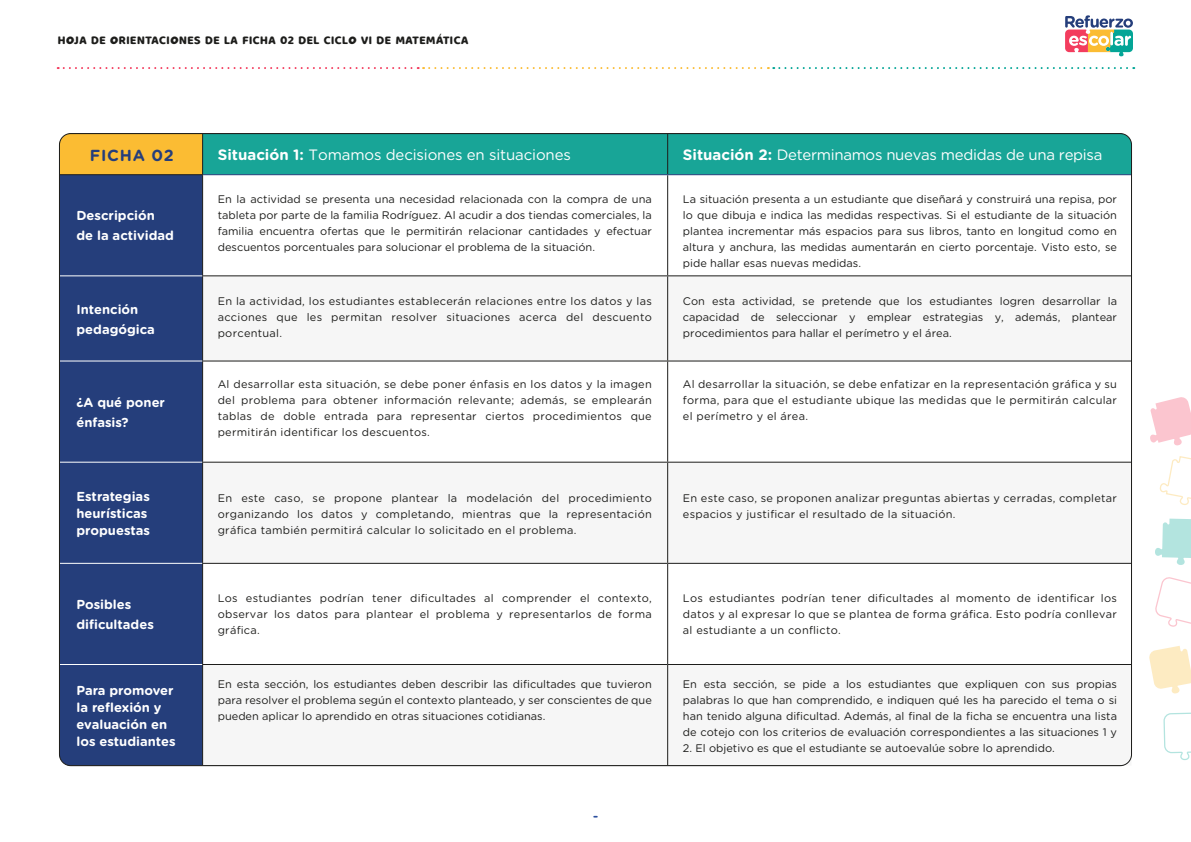
<style>
.page{position:relative;width:1191px;height:842px;background:#fff}
.page>*{position:absolute;margin:0;border:0;box-sizing:border-box;transform-origin:0 0}
.t1{font:700 16px "Gotham Rounded";letter-spacing:.05em;color:#253e7b}
.t2{font:15px "Gotham Rounded";letter-spacing:-.02em;color:#fff}
.t3{font:500 14px "Gotham Rounded";color:#2b4f9e}
.t4{font:700 13px/17px "Gotham Rounded";color:#fff}
.t5{font:11px/16px "Gotham Rounded";letter-spacing:.025em;color:#1d1d1b;text-align:justify}
.t6{font:11px "Gotham Rounded";color:#1d1d1b}
.t7{font:11px "Milky Nice Clean";letter-spacing:.05em;color:#1d1d1b}
.s1{font-weight:700}
</style>
<div class="page">
<svg style="left:203px;top:276px;width:928px;height:489px;fill:#f6f6f6"></svg>
<svg style="left:1065px;top:15px;width:68px;height:41px"></svg>
<svg style="left:58px;top:67px;width:1076px;height:2px"></svg>
<svg style="left:1150px;top:397px;width:41px;height:108px"></svg>
<svg style="left:1155px;top:519px;width:36px;height:46px"></svg>
<svg style="left:1149px;top:646px;width:42px;height:47px"></svg>
<svg style="left:1155px;top:577px;width:36px;height:50px"></svg>
<svg style="left:1164px;top:712px;width:27px;height:48px"></svg>
<div style="left:59px;top:134px;width:144px;height:41px;background:#fbbc33"></div>
<div style="left:203px;top:135px;width:928px;height:39px;background:#18a597"></div>
<div style="left:60px;top:175px;width:142px;height:590px;background:#253e7b"></div>
<hr style="left:202px;top:175px;width:1px;height:100px;background:#1d1d1b">
<hr style="left:667px;top:175px;width:1px;height:100px;background:#1d1d1b">
<hr style="left:202px;top:275px;width:465px;height:1px;background:#1d1d1b">
<hr style="left:202px;top:276px;width:1px;height:84px;background:#1d1d1b">
<hr style="left:667px;top:275px;width:464px;height:1px;background:#1d1d1b">
<hr style="left:667px;top:276px;width:1px;height:84px;background:#1d1d1b">
<hr style="left:202px;top:360px;width:465px;height:1px;background:#1d1d1b">
<hr style="left:202px;top:361px;width:1px;height:101px;background:#1d1d1b">
<hr style="left:667px;top:360px;width:464px;height:1px;background:#1d1d1b">
<hr style="left:667px;top:361px;width:1px;height:101px;background:#1d1d1b">
<hr style="left:202px;top:462px;width:465px;height:1px;background:#1d1d1b">
<hr style="left:202px;top:463px;width:1px;height:100px;background:#1d1d1b">
<hr style="left:667px;top:462px;width:464px;height:1px;background:#1d1d1b">
<hr style="left:667px;top:463px;width:1px;height:100px;background:#1d1d1b">
<hr style="left:202px;top:563px;width:465px;height:1px;background:#1d1d1b">
<hr style="left:202px;top:564px;width:1px;height:100px;background:#1d1d1b">
<hr style="left:667px;top:563px;width:464px;height:1px;background:#1d1d1b">
<hr style="left:667px;top:564px;width:1px;height:100px;background:#1d1d1b">
<hr style="left:59px;top:664px;width:1px;height:101px;background:#1d1d1b">
<hr style="left:202px;top:664px;width:465px;height:1px;background:#1d1d1b">
<hr style="left:202px;top:665px;width:1px;height:100px;background:#1d1d1b">
<hr style="left:667px;top:664px;width:464px;height:1px;background:#1d1d1b">
<hr style="left:667px;top:665px;width:1px;height:100px;background:#1d1d1b">
<hr style="left:1131px;top:665px;width:1px;height:100px;background:#1d1d1b">
<hr style="left:59px;top:765px;width:144px;height:1px;background:#1d1d1b">
<hr style="left:667px;top:765px;width:464px;height:1px;background:#1d1d1b">
<hr style="left:203px;top:174px;width:464px;height:1px;background:#253e7b">
<hr style="left:1131px;top:134px;width:1px;height:40px;background:#253e7b">
<hr style="left:667px;top:174px;width:464px;height:1px;background:#253e7b">
<hr style="left:60px;top:275px;width:142px;height:1px;background:#fff">
<hr style="left:60px;top:360px;width:142px;height:1px;background:#fff">
<hr style="left:60px;top:462px;width:142px;height:1px;background:#fff">
<hr style="left:60px;top:563px;width:142px;height:1px;background:#fff">
<hr style="left:60px;top:664px;width:142px;height:1px;background:#fff">
<hr style="left:667px;top:134px;width:464px;height:1px;background:#1d1d1b">
<hr style="left:667px;top:134px;width:1px;height:40px;background:#1d1d1b">
<hr style="left:59px;top:134px;width:144px;height:1px;background:#1d1d1b">
<hr style="left:202px;top:134px;width:1px;height:40px;background:#1d1d1b">
<hr style="left:59px;top:174px;width:144px;height:1px;background:#1d1d1b">
<hr style="left:59px;top:134px;width:1px;height:40px;background:#1d1d1b">
<p class="t7" style="left:58px;top:33px;width:412px">HOJA DE ORIENTACIONES DE LA FICHA 02 DEL CICLO VI DE MATEMÁTICA</p>
<h1 class="t1" style="left:90px;top:143px;width:86px">FICHA 02</h1>
<p class="t4" style="left:76px;top:205px;width:99px;line-height:20px">Descripción de la actividad</p>
<p class="t4" style="left:76px;top:298px;width:80px;line-height:20px">Intención pedagógica</p>
<p class="t4" style="left:76px;top:392px;width:90px;line-height:20px">¿A qué poner énfasis?</p>
<p class="t4" style="left:76px;top:487px;width:75px">Estrategias heurísticas propuestas</p>
<p class="t4" style="left:76px;top:594px;width:79px;line-height:20px">Posibles dificultades</p>
<p class="t4" style="left:76px;top:681px;width:101px">Para promover la reflexión y evaluación en los estudiantes</p>
<h2 class="t2" style="left:218px;top:144px;width:355px"><span class="s1">Situación 1:</span> Tomamos decisiones en situaciones</h2>
<h2 class="t2" style="left:683px;top:144px;width:421px"><span class="s1">Situación 2:</span> Determinamos nuevas medidas de una repisa</h2>
<p class="t5" style="left:218px;top:190px;width:435px">En la actividad se presenta una necesidad relacionada con la compra de una tableta por parte de la familia Rodríguez. Al acudir a dos tiendas comerciales, la familia encuentra ofertas que le permitirán relacionar cantidades y efectuar descuentos porcentuales para solucionar el problema de la situación.</p>
<p class="t5" style="left:683px;top:191px;width:435px">La situación presenta a un estudiante que diseñará y construirá una repisa, por lo que dibuja e indica las medidas respectivas. Si el estudiante de la situación plantea incrementar más espacios para sus libros, tanto en longitud como en altura y anchura, las medidas aumentarán en cierto porcentaje. Visto esto, se pide hallar esas nuevas medidas.</p>
<p class="t5" style="left:218px;top:293px;width:435px">En la actividad, los estudiantes establecerán relaciones entre los datos y las acciones que les permitan resolver situaciones acerca del descuento porcentual.</p>
<p class="t5" style="left:683px;top:293px;width:435px">Con esta actividad, se pretende que los estudiantes logren desarrollar la capacidad de seleccionar y emplear estrategias y, además, plantear procedimientos para hallar el perímetro y el área.</p>
<p class="t5" style="left:218px;top:376px;width:435px">Al desarrollar esta situación, se debe poner énfasis en los datos y la imagen del problema para obtener información relevante; además, se emplearán tablas de doble entrada para representar ciertos procedimientos que permitirán identificar los descuentos.</p>
<p class="t5" style="left:683px;top:376px;width:435px">Al desarrollar la situación, se debe enfatizar en la representación gráfica y su forma, para que el estudiante ubique las medidas que le permitirán calcular el perímetro y el área.</p>
<p class="t5" style="left:218px;top:489px;width:435px">En este caso, se propone plantear la modelación del procedimiento organizando los datos y completando, mientras que la representación gráfica también permitirá calcular lo solicitado en el problema.</p>
<p class="t5" style="left:683px;top:489px;width:435px">En este caso, se proponen analizar preguntas abiertas y cerradas, completar espacios y justificar el resultado de la situación.</p>
<p class="t5" style="left:218px;top:589px;width:435px">Los estudiantes podrían tener dificultades al comprender el contexto, observar los datos para plantear el problema y representarlos de forma gráfica.</p>
<p class="t5" style="left:683px;top:589px;width:435px">Los estudiantes podrían tener dificultades al momento de identificar los datos y al expresar lo que se plantea de forma gráfica. Esto podría conllevar al estudiante a un conflicto.</p>
<p class="t5" style="left:218px;top:676px;width:435px">En esta sección, los estudiantes deben describir las dificultades que tuvieron para resolver el problema según el contexto planteado, y ser conscientes de que pueden aplicar lo aprendido en otras situaciones cotidianas.</p>
<p class="t5" style="left:683px;top:676px;width:435px">En esta sección, se pide a los estudiantes que expliquen con sus propias palabras lo que han comprendido, e indiquen qué les ha parecido el tema o si han tenido alguna dificultad. Además, al final de la ficha se encuentra una lista de cotejo con los criterios de evaluación correspondientes a las situaciones 1 y</p>
<p class="t6" style="left:683px;top:740px;width:373px">2. El objetivo es que el estudiante se autoevalúe sobre lo aprendido.</p>
<p class="t3" style="left:593px;top:806px;width:7px">-</p>
</div>
